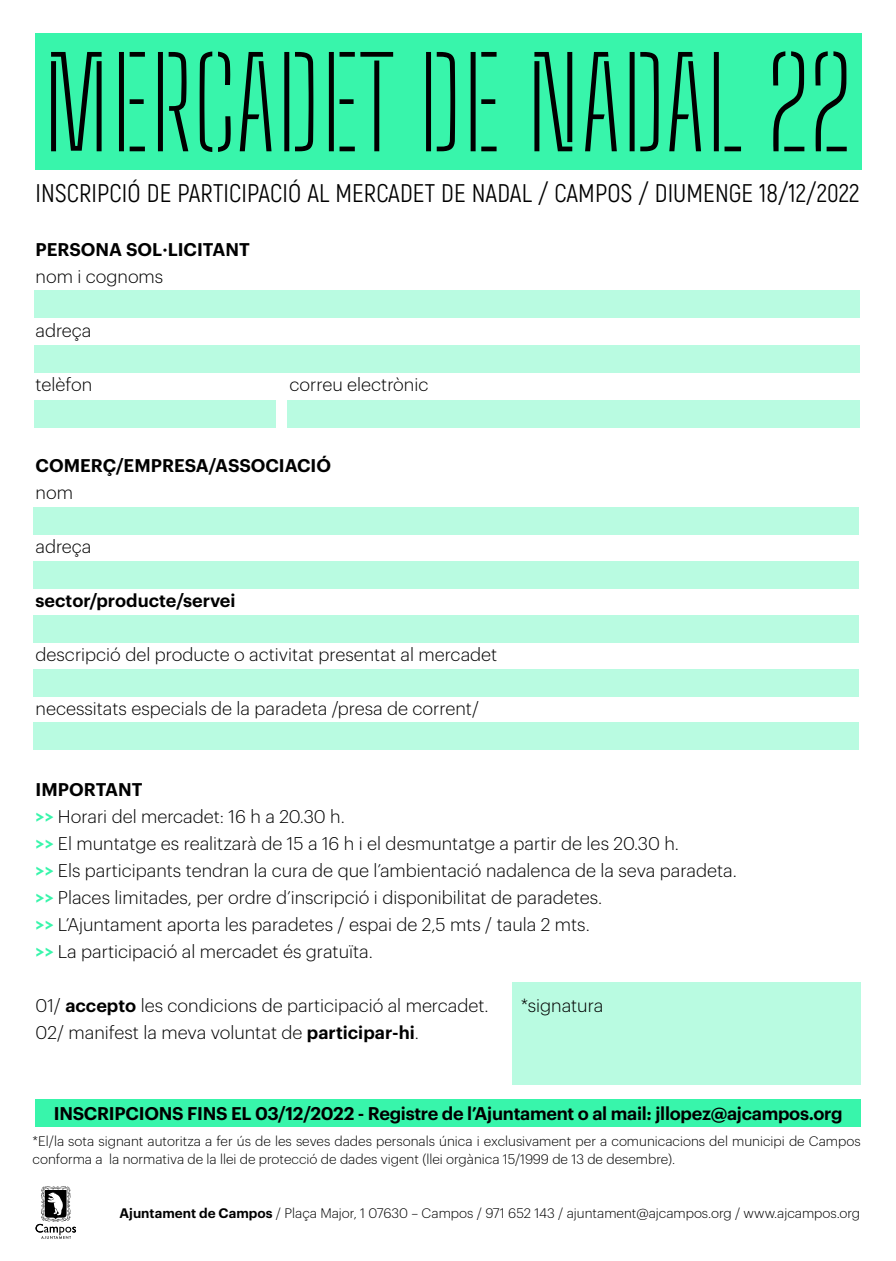
<style>
.page{position:relative;width:896px;height:1261px;background:#fff}
.page>*{position:absolute;margin:0;border:0;box-sizing:border-box;transform-origin:0 0}
.t1{font:100 124.05px "Big Shoulders Stencil Text";color:#000}
.t2{font:25.5px "Akrobat";letter-spacing:.005em;color:#000}
.t3{font:300 18px/27px "Graphik";color:#000}
.t4{font:600 18px "Graphik";letter-spacing:-.015em;color:#000}
.t5{font:300 13.5px/18px "Graphik";color:#000}
.s1{font-weight:600}
.s2{font-weight:600;color:#38f5ab}
</style>
<div class="page">
<div style="left:513px;top:982px;width:348px;height:102px;background:#b9fbe1"></div>
<div style="left:36px;top:1099px;width:825px;height:27px;background:#38f5ab"></div>
<div style="left:35px;top:34px;width:826px;height:136px;background:#38f5ab"></div>
<svg style="left:36px;top:1186px;width:40px;height:52px"></svg>
<div style="left:34px;top:290px;width:825px;height:27px;background:#b9fbe1"></div>
<div style="left:34px;top:345px;width:825px;height:27px;background:#b9fbe1"></div>
<div style="left:288px;top:400px;width:571px;height:27px;background:#b9fbe1"></div>
<div style="left:34px;top:400px;width:242px;height:27px;background:#b9fbe1"></div>
<div style="left:34px;top:508px;width:825px;height:27px;background:#b9fbe1"></div>
<div style="left:34px;top:561px;width:825px;height:27px;background:#b9fbe1"></div>
<div style="left:34px;top:615px;width:825px;height:27px;background:#b9fbe1"></div>
<div style="left:34px;top:669px;width:825px;height:27px;background:#b9fbe1"></div>
<div style="left:34px;top:722px;width:825px;height:27px;background:#b9fbe1"></div>
<h1 class="t1" style="left:42px;top:14px;width:810px">MERCADET DE NADAL 22</h1>
<h2 class="t2" style="left:36px;top:178px;width:825px">INSCRIPCIÓ DE PARTICIPACIÓ AL MERCADET DE NADAL / CAMPOS / DIUMENGE 18/12/2022</h2>
<p class="t4" style="left:36px;top:235px;width:216px">PERSONA SOL·LICITANT</p>
<p class="t3" style="left:36px;top:261px;width:129px">nom i cognoms</p>
<p class="t3" style="left:36px;top:315px;width:57px">adreça</p>
<p class="t3" style="left:36px;top:369px;width:58px">telèfon</p>
<p class="t3" style="left:290px;top:369px;width:140px">correu electrònic</p>
<p class="t4" style="left:36px;top:451px;width:297px">COMERÇ/EMPRESA/ASSOCIACIÓ</p>
<p class="t3" style="left:36px;top:477px;width:39px">nom</p>
<p class="t3" style="left:36px;top:531px;width:57px">adreça</p>
<p class="t4" style="left:36px;top:586px;width:201px">sector/producte/servei</p>
<p class="t3" style="left:36px;top:639px;width:463px">descripció del producte o activitat presentat al mercadet</p>
<p class="t3" style="left:36px;top:693px;width:445px">necessitats especials de la paradeta /presa de corrent/</p>
<p class="t3" style="left:36px;top:774px;width:703px"><span class="s1">IMPORTANT<br></span><span class="s2">&gt;&gt;</span> Horari del mercadet: 16 h a 20.30 h.<br><span class="s2">&gt;&gt;</span> El muntatge es realitzarà de 15 a 16 h i el desmuntatge a partir de les 20.30 h.<br><span class="s2">&gt;&gt;</span> Els participants tendran la cura de que l’ambientació nadalenca de la seva paradeta. <span class="s2">&gt;&gt;</span> Places limitades, per ordre d’inscripció i disponibilitat de paradetes.<br><span class="s2">&gt;&gt;</span> L’Ajuntament aporta les paradetes / espai de 2,5 mts / taula 2 mts.<br><span class="s2">&gt;&gt;</span> La participació al mercadet és gratuïta.</p>
<p class="t3" style="left:36px;top:990px;width:454px">01/ <span class="s1">accepto</span> les condicions de participació al mercadet.</p>
<p class="t3" style="left:521px;top:990px;width:84px">*signatura</p>
<p class="t3" style="left:36px;top:1017px;width:385px">02/ manifest la meva voluntat de <span class="s1">participar-hi</span>.</p>
<p class="t4" style="left:54px;top:1099px;width:790px">INSCRIPCIONS FINS EL 03/12/2022 - Registre de l’Ajuntament o al mail: jllopez@ajcampos.org</p>
<p class="t5" style="left:33px;top:1130px;width:829px">*El/la sota signant autoritza a fer ús de les seves dades personals única i exclusivament per a comunicacions del municipi de Campos conforma a la normativa de la llei de protecció de dades vigent (llei orgànica 15/1999 de 13 de desembre).</p>
<p class="t5" style="left:119px;top:1202px;width:742px"><span class="s1">Ajuntament de Campos</span> / Plaça Major, 1 07630 – Campos / 971 652 143 / ajuntament@ajcampos.org / www.ajcampos.org</p>
</div>
